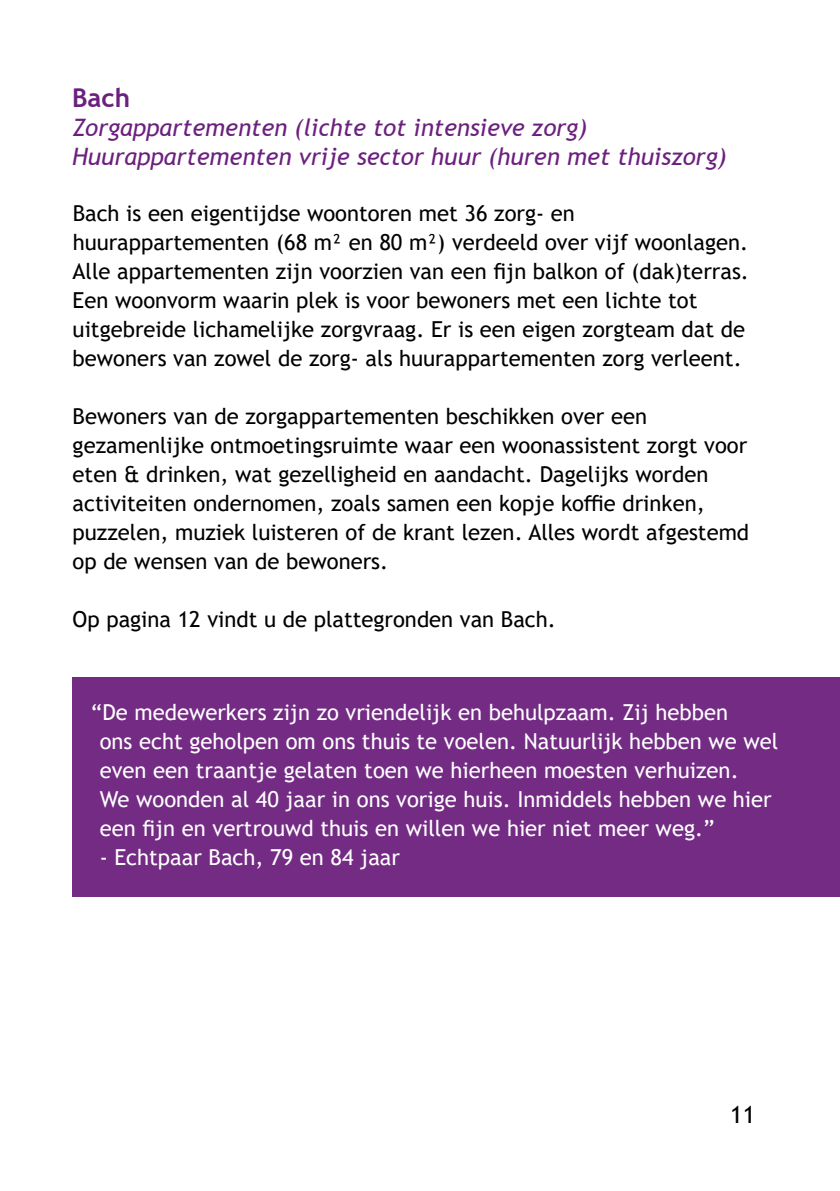
<style>
.page{position:relative;width:840px;height:1191px;background:#fff}
.page>*{position:absolute;margin:0;border:0;box-sizing:border-box;transform-origin:0 0}
.t1{font:700 26px "Trebuchet MS";color:#6c207e}
.t2{font:italic 24px/28.8px "Trebuchet MS";color:#6c207e}
.t3{font:24px "Trebuchet MS";color:#000}
.t4{font:22px/29px "Trebuchet MS";color:#000}
.t5{font:22px/29px "Trebuchet MS";color:#fff}
</style>
<div class="page">
<div style="left:72px;top:677px;width:767px;height:220px;background:#732b84"></div>
<p class="t1" style="left:72px;top:82px;width:60px">Bach</p>
<p class="t2" style="left:72px;top:113px;width:655px">Zorgappartementen (lichte tot intensieve zorg)<br>Huurappartementen vrije sector huur (huren met thuiszorg)</p>
<p class="t4" style="left:73px;top:198px;width:677px">Bach is een eigentijdse woontoren met 36 zorg- en huurappartementen (68 m² en 80 m²) verdeeld over vijf woonlagen.<br>Alle appartementen zijn voorzien van een fijn balkon of (dak)terras.<br>Een woonvorm waarin plek is voor bewoners met een lichte tot uitgebreide lichamelijke zorgvraag. Er is een eigen zorgteam dat de bewoners van zowel de zorg- als huurappartementen zorg verleent.</p>
<p class="t4" style="left:73px;top:401px;width:677px">Bewoners van de zorgappartementen beschikken over een gezamenlijke ontmoetingsruimte waar een woonassistent zorgt voor eten &amp; drinken, wat gezelligheid en aandacht. Dagelijks worden activiteiten ondernomen, zoals samen een kopje koffie drinken, puzzelen, muziek luisteren of de krant lezen. Alles wordt afgestemd op de wensen van de bewoners.</p>
<p class="t4" style="left:73px;top:604px;width:484px">Op pagina 12 vindt u de plattegronden van Bach.</p>
<p class="t5" style="left:100px;top:697px;width:679px;text-indent:-9px">“De medewerkers zijn zo vriendelijk en behulpzaam. Zij hebben<br>ons echt geholpen om ons thuis te voelen. Natuurlijk hebben we wel even een traantje gelaten toen we hierheen moesten verhuizen.<br>We woonden al 40 jaar in ons vorige huis. Inmiddels hebben we hier een fijn en vertrouwd thuis en willen we hier niet meer weg.”</p>
<p class="t5" style="left:100px;top:842px;width:301px">- Echtpaar Bach, 79 en 84 jaar</p>
<p class="t3" style="left:729px;top:1099px;width:27px">11</p>
</div>
